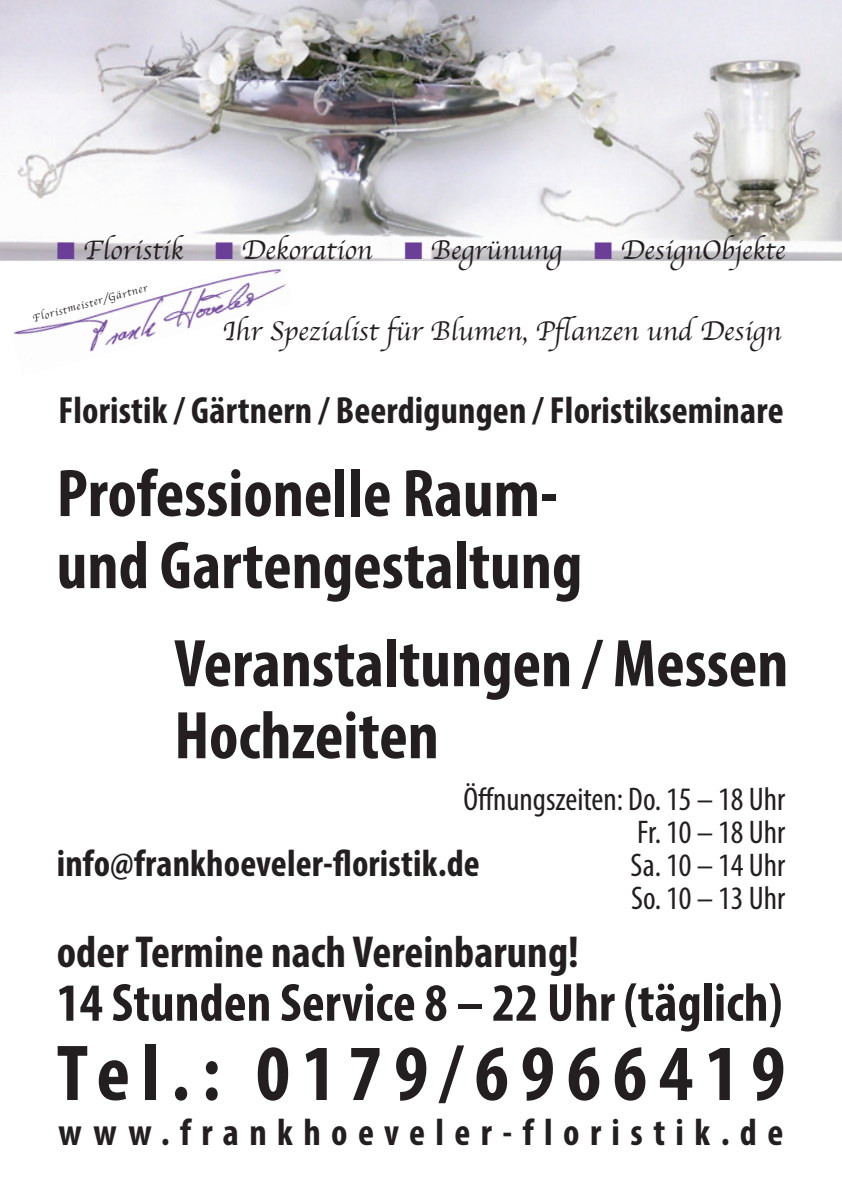
<style>
.page{position:relative;width:842px;height:1191px;background:#fff}
.page>*{position:absolute;margin:0;border:0;box-sizing:border-box;transform-origin:0 0}
.t1{font:700 condensed 80px "Myriad Pro";letter-spacing:.15em;color:#231f20}
.t2{font:700 condensed 68px/72px "Myriad Pro";color:#231f20}
.t3{font:700 condensed 54px "Myriad Pro";color:#231f20}
.t4{font:700 condensed 45px "Myriad Pro";color:#231f20}
.t5{font:700 condensed 38px "Myriad Pro";letter-spacing:.005em;color:#231f20}
.t6{font:700 condensed 38px "Myriad Pro";letter-spacing:.275em;color:#231f20}
.t7{font:condensed 32.9px/32.9px "Myriad Pro";color:#231f20;text-align:justify}
.t8{font:28px "Apple Chancery";color:#231f20}
.t9{font:18.6px "Apple Chancery";color:#231f20}
.t10{font:10.8px "Apple Chancery";color:#231f20}
.s1{color:#6b3e98}
</style>
<div class="page">
<img style="left:13px;top:268px;width:273px;height:84px">
<img style="left:0;top:0;width:842px;height:261px">
<p class="t9" style="left:281px;top:249px;width:103px;rotate:-15deg"><span class="s1">■</span> Begrünung</p>
<p class="t8" style="left:57px;top:228px;width:730px"><span class="s1">■</span> Floristik <span class="s1">■</span> Dekoration <span class="s1">■</span> Begrünung <span class="s1">■</span> DesignObjekte</p>
<p class="t10" style="left:31px;top:310px;width:120px;rotate:-15deg">Floristmeister/Gärtner</p>
<p class="t8" style="left:222px;top:308px;width:560px">Ihr Spezialist für Blumen, Pflanzen und Design</p>
<h3 class="t5" style="left:58px;top:387px;width:727px">Floristik / Gärtnern / Beerdigungen / Floristikseminare</h3>
<h2 class="t2" style="left:57px;top:456px;width:527px">Professionelle Raum&shy;und Gartengestaltung</h2>
<h2 class="t2" style="left:174px;top:626px;width:615px">Veranstaltungen / Messen<br>Hochzeiten</h2>
<p class="t7" style="left:631px;top:782px;width:156px;text-indent:-167px">Öffnungszeiten: Do. 15 – 18 Uhr Fr. 10 – 18 Uhr Sa. 10 – 14 Uhr So. 10 – 13 Uhr</p>
<h3 class="t4" style="left:57px;top:923px;width:524px">oder Termine nach Vereinbarung!</h3>
<h3 class="t3" style="left:57px;top:969px;width:727px">14 Stunden Service 8 – 22 Uhr (täglich)</h3>
<h3 class="t5" style="left:57px;top:839px;width:425px">info@frankhoeveler-floristik.de</h3>
<h1 class="t1" style="left:57px;top:1023px;width:730px">Tel.: 0179/6966419</h1>
<h3 class="t6" style="left:59px;top:1108px;width:726px">www.frankhoeveler-floristik.de</h3>
</div>
